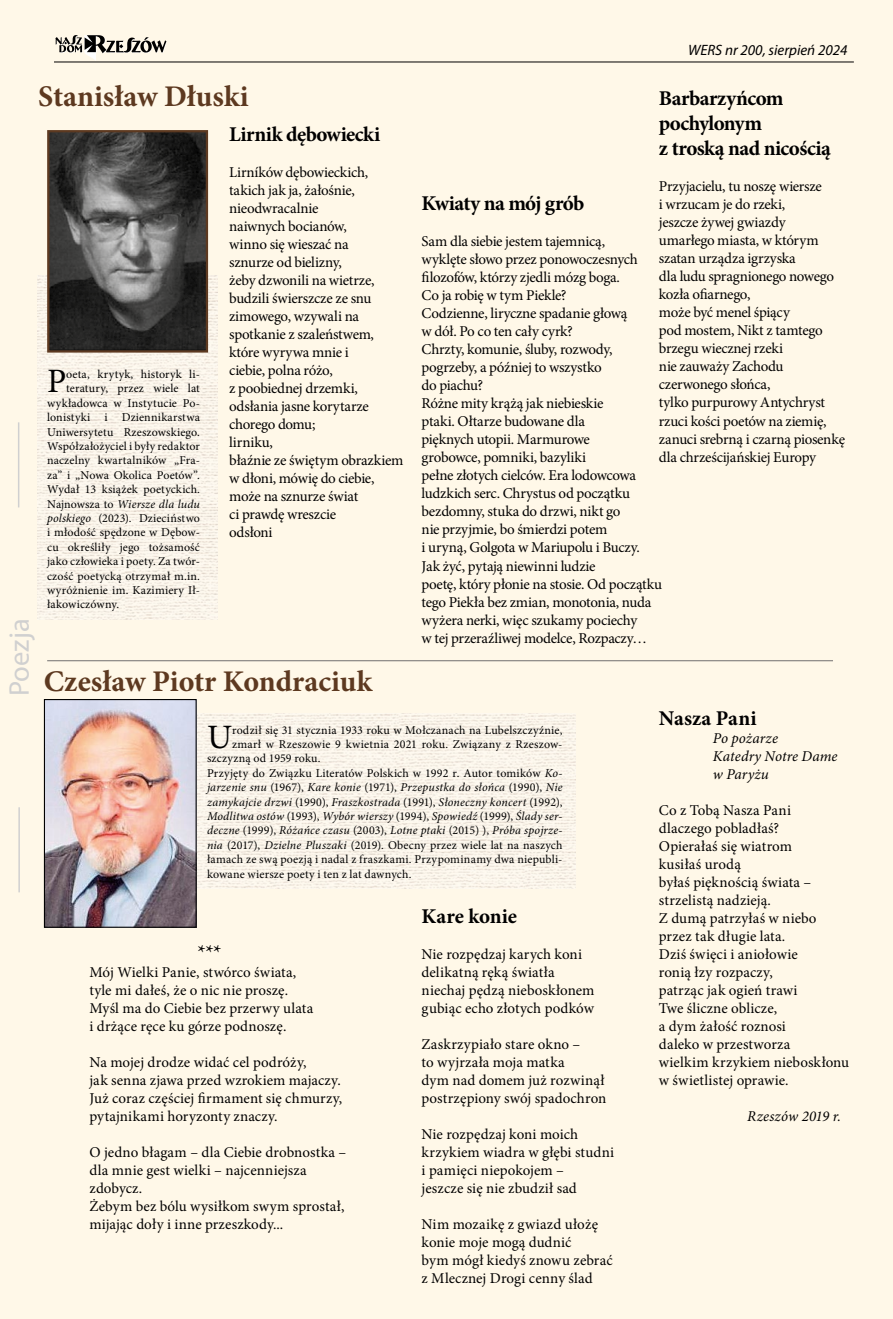
<style>
.page{position:relative;width:893px;height:1319px;background:#fff}
.page>*{position:absolute;margin:0;border:0;box-sizing:border-box;transform-origin:0 0}
.t1{font:34.2px "Minion Pro";color:#000}
.t2{font:700 30px "Minion Pro";color:#5d3920}
.t3{font:28.5px "Myriad Pro";color:#d0d0d0}
.t4{font:700 21px/25.2px "Minion Pro";letter-spacing:-.025em;color:#000}
.t5{font:700 21px "Minion Pro";letter-spacing:.005em;color:#000}
.t6{font:21px "Minion Pro";color:#000}
.t7{font:15px/18px "Minion Pro";letter-spacing:-.005em;color:#000}
.t8{font:italic 15px/18px "Minion Pro";letter-spacing:.005em;color:#000}
.t9{font:italic 15px "Myriad Pro";color:#000}
.t10{font:12px "Minion Pro";letter-spacing:.01em;color:#000}
.t11{font:italic 12px "Minion Pro";letter-spacing:.015em;color:#000}
.s1{font-style:normal}
.s2{font-style:italic}
</style>
<div class="page">
<div style="left:0;top:0;width:892px;height:1318px;background:#fff8e8"></div>
<img style="left:38px;top:275px;width:179px;height:344px">
<img style="left:197px;top:713px;width:378px;height:175px">
<svg style="left:55px;top:35px;width:112px;height:26px"></svg>
<hr style="left:54px;top:62px;width:800px;height:1px;background:#000">
<hr style="left:18px;top:807px;width:2px;height:85px;background:#d0d0d0">
<hr style="left:18px;top:422px;width:1px;height:85px;background:#d0d0d0">
<hr style="left:47px;top:660px;width:786px;height:1px;background:#706f6f">
<img style="left:50px;top:133px;width:155px;height:216px">
<div style="left:47px;top:130px;width:161px;height:222px;border:2px solid #5d3920"></div>
<img style="left:46px;top:701px;width:149px;height:224px">
<div style="left:44px;top:699px;width:153px;height:228px;border:1px solid #000"></div>
<p class="t9" style="left:688px;top:41px;width:161px">WERS nr 200, sierpień 2024</p>
<h2 class="t2" style="left:38px;top:75px;width:212px">Stanisław Dłuski</h2>
<h3 class="t4" style="left:659px;top:85px;width:174px">Barbarzyńcom pochylonym<br>z troską nad nicością</h3>
<p class="t7" style="left:659px;top:178px;width:188px">Przyjacielu, tu noszę wiersze<br>i wrzucam je do rzeki,<br>jeszcze żywej gwiazdy umarłego miasta, w którym szatan urządza igrzyska<br>dla ludu spragnionego nowego kozła ofiarnego,<br>może być menel śpiący<br>pod mostem, Nikt z tamtego brzegu wiecznej rzeki<br>nie zauważy Zachodu czerwonego słońca,<br>tylko purpurowy Antychryst rzuci kości poetów na ziemię, zanuci srebrną i czarną piosenkę dla chrześcijańskiej Europy</p>
<h3 class="t4" style="left:229px;top:121px;width:152px">Lirnik dębowiecki</h3>
<p class="t7" style="left:229px;top:163px;width:176px">Lirníków dębowieckich, takich jak ja, żałośnie, nieodwracalnie<br>naiwnych bocianów,<br>winno się wieszać na<br>sznurze od bielizny,<br>żeby dzwonili na wietrze, budzili świerszcze ze snu zimowego, wzywali na spotkanie z szaleństwem, które wyrywa mnie i<br>ciebie, polna różo,<br>z poobiednej drzemki, odsłania jasne korytarze chorego domu;<br>lirniku,<br>błaźnie ze świętym obrazkiem w dłoni, mówię do ciebie, może na sznurze świat<br>ci prawdę wreszcie<br>odsłoni</p>
<h3 class="t4" style="left:422px;top:191px;width:164px">Kwiaty na mój grób</h3>
<p class="t7" style="left:422px;top:232px;width:242px">Sam dla siebie jestem tajemnicą,<br>wyklęte słowo przez ponowoczesnych filozofów, którzy zjedli mózg boga.<br>Co ja robię w tym Piekle?<br>Codzienne, liryczne spadanie głową<br>w dół. Po co ten cały cyrk?<br>Chrzty, komunie, śluby, rozwody, pogrzeby, a później to wszystko<br>do piachu?<br>Różne mity krążą jak niebieskie<br>ptaki. Ołtarze budowane dla<br>pięknych utopii. Marmurowe<br>grobowce, pomniki, bazyliki<br>pełne złotych cielców. Era lodowcowa ludzkich serc. Chrystus od początku bezdomny, stuka do drzwi, nikt go<br>nie przyjmie, bo śmierdzi potem<br>i uryną, Golgota w Mariupolu i Buczy.<br>Jak żyć, pytają niewinni ludzie<br>poetę, który płonie na stosie. Od początku tego Piekła bez zmian, monotonia, nuda wyżera nerki, więc szukamy pociechy<br>w tej przeraźliwej modelce, Rozpaczy…</p>
<h1 class="t1" style="left:47px;top:358px;width:21px">P</h1>
<p class="t10" style="left:66px;top:366px;width:135px">oeta, krytyk, historyk li-</p>
<p class="t10" style="left:66px;top:380px;width:135px">teratury, przez wiele lat</p>
<p class="t10" style="left:47px;top:395px;width:154px">wykładowca w Instytucie Po-</p>
<p class="t10" style="left:47px;top:409px;width:154px">lonistyki i Dziennikarstwa</p>
<p class="t10" style="left:47px;top:423px;width:154px">Uniwersytetu Rzeszowskiego.</p>
<p class="t10" style="left:47px;top:438px;width:154px">Współzałożyciel i były redaktor</p>
<p class="t10" style="left:47px;top:452px;width:154px">naczelny kwartalników „Fra-</p>
<p class="t10" style="left:47px;top:467px;width:154px">za” i „Nowa Okolica Poetów”.</p>
<p class="t10" style="left:47px;top:481px;width:154px">Wydał 13 książek poetyckich.</p>
<p class="t11" style="left:47px;top:495px;width:154px"><span class="s1">Najnowsza to</span> Wiersze dla ludu</p>
<p class="t10" style="left:47px;top:510px;width:154px"><span class="s2">polskiego</span> (2023). Dzieciństwo</p>
<p class="t10" style="left:47px;top:524px;width:154px">i młodość spędzone w Dębow-</p>
<p class="t10" style="left:47px;top:539px;width:154px">cu określiły jego tożsamość</p>
<p class="t10" style="left:47px;top:553px;width:154px">jako człowieka i poety. Za twór-</p>
<p class="t10" style="left:47px;top:567px;width:154px">czość poetycką otrzymał m.in.</p>
<p class="t10" style="left:47px;top:582px;width:154px">wyróżnienie im. Kazimiery Ił-</p>
<p class="t10" style="left:47px;top:596px;width:74px">łakowiczówny.</p>
<h3 class="t3" style="left:2px;top:696px;width:79px;rotate:-90deg">Poezja</h3>
<h2 class="t2" style="left:44px;top:660px;width:330px">Czesław Piotr Kondraciuk</h2>
<h1 class="t1" style="left:207px;top:714px;width:27px">U</h1>
<p class="t10" style="left:232px;top:721px;width:332px">rodził się 31 stycznia 1933 roku w Mołczanach na Lubelszczyźnie,</p>
<h3 class="t5" style="left:659px;top:703px;width:99px">Nasza Pani</h3>
<p class="t8" style="left:713px;top:728px;width:126px">Po pożarze<br>Katedry Notre Dame w Paryżu</p>
<p class="t7" style="left:659px;top:800px;width:192px">Co z Tobą Nasza Pani<br>dlaczego pobladłaś?<br>Opierałaś się wiatrom<br>kusiłaś urodą<br>byłaś pięknością świata – strzelistą nadzieją.<br>Z dumą patrzyłaś w niebo przez tak długie lata.<br>Dziś święci i aniołowie<br>ronią łzy rozpaczy,<br>patrząc jak ogień trawi<br>Twe śliczne oblicze,<br>a dym żałość roznosi<br>daleko w przestworza<br>wielkim krzykiem nieboskłonu w świetlistej oprawie.</p>
<p class="t8" style="left:747px;top:1106px;width:95px">Rzeszów 2019 r.</p>
<p class="t10" style="left:232px;top:736px;width:332px">zmarł w Rzeszowie 9 kwietnia 2021 roku. Związany z Rzeszow-</p>
<p class="t10" style="left:207px;top:750px;width:115px">szczyzną od 1959 roku.</p>
<p class="t10" style="left:207px;top:764px;width:357px">Przyjęty do Związku Literatów Polskich w 1992 r. Autor tomików <span class="s2">Ko-</span></p>
<p class="t11" style="left:207px;top:779px;width:357px">jarzenie snu <span class="s1">(1967),</span> Kare konie <span class="s1">(1971),</span> Przepustka do słońca <span class="s1">(1990),</span> Nie</p>
<p class="t11" style="left:207px;top:793px;width:357px">zamykajcie drzwi <span class="s1">(1990),</span> Fraszkostrada <span class="s1">(1991),</span> Słoneczny koncert <span class="s1">(1992),</span></p>
<p class="t11" style="left:207px;top:807px;width:357px">Modlitwa ostów <span class="s1">(1993),</span> Wybór wierszy <span class="s1">(1994),</span> Spowiedź <span class="s1">(1999),</span> Ślady ser-</p>
<p class="t11" style="left:207px;top:822px;width:357px">deczne <span class="s1">(1999),</span> Różańce czasu <span class="s1">(2003),</span> Lotne ptaki <span class="s1">(2015) ),</span> Próba spojrze-</p>
<p class="t10" style="left:207px;top:836px;width:357px"><span class="s2">nia</span> (2017), <span class="s2">Dzielne Pluszaki</span> (2019). Obecny przez wiele lat na naszych</p>
<p class="t10" style="left:207px;top:851px;width:357px">łamach ze swą poezją i nadal z fraszkami. Przypominamy dwa niepubli-</p>
<p class="t10" style="left:207px;top:865px;width:206px">kowane wiersze poety i ten z lat dawnych.</p>
<h3 class="t4" style="left:422px;top:903px;width:97px">Kare konie</h3>
<p class="t7" style="left:422px;top:945px;width:174px">Nie rozpędzaj karych koni delikatną ręką światła niechaj pędzą nieboskłonem gubiąc echo złotych podków</p>
<p class="t7" style="left:422px;top:1035px;width:186px">Zaskrzypiało stare okno –<br>to wyjrzała moja matka<br>dym nad domem już rozwinął postrzępiony swój spadochron</p>
<p class="t7" style="left:422px;top:1125px;width:194px">Nie rozpędzaj koni moich krzykiem wiadra w głębi studni i pamięci niepokojem –<br>jeszcze się nie zbudził sad</p>
<p class="t7" style="left:422px;top:1215px;width:193px">Nim mozaikę z gwiazd ułożę konie moje mogą dudnić<br>bym mógł kiedyś znowu zebrać z Mlecznej Drogi cenny ślad</p>
<h3 class="t6" style="left:197px;top:938px;width:26px">***</h3>
<p class="t7" style="left:89px;top:963px;width:225px">Mój Wielki Panie, stwórco świata, tyle mi dałeś, że o nic nie proszę.<br>Myśl ma do Ciebie bez przerwy ulata i drżące ręce ku górze podnoszę.</p>
<p class="t7" style="left:89px;top:1053px;width:254px">Na mojej drodze widać cel podróży,<br>jak senna zjawa przed wzrokiem majaczy.<br>Już coraz częściej firmament się chmurzy, pytajnikami horyzonty znaczy.</p>
<p class="t7" style="left:89px;top:1143px;width:258px">O jedno błagam – dla Ciebie drobnostka – dla mnie gest wielki – najcenniejsza zdobycz.<br>Żebym bez bólu wysiłkom swym sprostał, mijając doły i inne przeszkody...</p>
</div>
